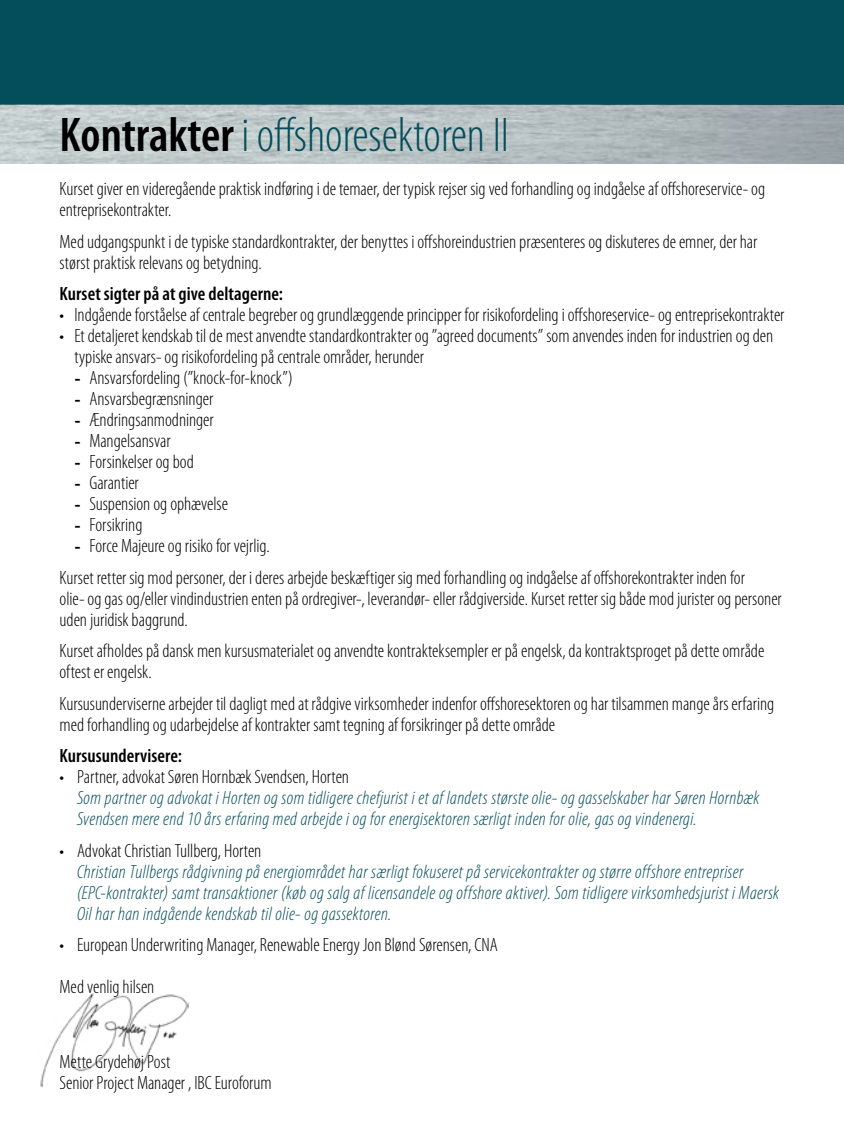
<style>
.page{position:relative;width:844px;height:1141px;background:#fff}
.page>*{position:absolute;margin:0;border:0;box-sizing:border-box;transform-origin:0 0}
.t1{font:300 condensed 49px "Myriad Pro";color:#044d5a}
.t2{font:300 condensed 19.25px/21px "Myriad Pro";letter-spacing:-.005em;color:#000}
.t3{font:italic 300 condensed 19.25px/21px "Myriad Pro";letter-spacing:.015em;color:#044d5a}
.t4{font:600 condensed 19.25px "Myriad Pro";letter-spacing:.005em;color:#000}
.s1{font-weight:600;color:#000}
.s2{font-family:"Gill Sans";font-weight:400;font-stretch:normal}
</style>
<div class="page">
<img style="left:40px;top:993px;width:149px;height:94px">
<div style="left:0;top:0;width:843px;height:105px;background:#044d5a"></div>
<h1 class="t1" style="left:60px;top:106px;width:451px"><span class="s1">Kontrakter</span> i offshoresektoren II</h1>
<p class="t2" style="left:60px;top:178px;width:707px">Kurset giver en videregående praktisk indføring i de temaer, der typisk rejser sig ved forhandling og indgåelse af offshoreservice- og entreprisekontrakter.</p>
<p class="t2" style="left:60px;top:231px;width:699px">Med udgangspunkt i de typiske standardkontrakter, der benyttes i offshoreindustrien præsenteres og diskuteres de emner, der har størst praktisk relevans og betydning.</p>
<p class="t4" style="left:60px;top:282px;width:225px">Kurset sigter på at give deltagerne:</p>
<p class="t2" style="left:60px;top:304px;width:726px">• Indgående forståelse af centrale begreber og grundlæggende principper for risikofordeling i offshoreservice- og entreprisekontrakter</p>
<p class="t2" style="left:74px;top:325px;width:700px;text-indent:-15px">• Et detaljeret kendskab til de mest anvendte standardkontrakter og ”agreed documents” som anvendes inden for industrien og den typiske ansvars- og risikofordeling på centrale områder, herunder</p>
<p class="t2" style="left:74px;top:367px;width:220px"><span class="s2">-</span> Ansvarsfordeling (”knock-for-knock”)</p>
<p class="t2" style="left:74px;top:388px;width:140px"><span class="s2">-</span> Ansvarsbegrænsninger</p>
<p class="t2" style="left:74px;top:409px;width:141px"><span class="s2">-</span> Ændringsanmodninger</p>
<p class="t2" style="left:74px;top:430px;width:98px"><span class="s2">-</span> Mangelsansvar</p>
<p class="t2" style="left:74px;top:451px;width:121px"><span class="s2">-</span> Forsinkelser og bod</p>
<p class="t2" style="left:74px;top:472px;width:66px"><span class="s2">-</span> Garantier</p>
<p class="t2" style="left:74px;top:493px;width:155px"><span class="s2">-</span> Suspension og ophævelse</p>
<p class="t2" style="left:74px;top:514px;width:70px"><span class="s2">-</span> Forsikring</p>
<p class="t2" style="left:60px;top:530px;width:686px;line-height:31.5px;text-indent:15px"><span class="s2">-</span> Force Majeure og risiko for vejrlig.<br>Kurset retter sig mod personer, der i deres arbejde beskæftiger sig med forhandling og indgåelse af offshorekontrakter inden for</p>
<p class="t2" style="left:60px;top:588px;width:723px">olie- og gas og/eller vindindustrien enten på ordregiver-, leverandør- eller rådgiverside. Kurset retter sig både mod jurister og personer uden juridisk baggrund.</p>
<p class="t2" style="left:60px;top:640px;width:706px">Kurset afholdes på dansk men kursusmaterialet og anvendte kontrakteksempler er på engelsk, da kontraktsproget på dette område oftest er engelsk.</p>
<p class="t2" style="left:60px;top:693px;width:716px">Kursusunderviserne arbejder til dagligt med at rådgive virksomheder indenfor offshoresektoren og har tilsammen mange års erfaring med forhandling og udarbejdelse af kontrakter samt tegning af forsikringer på dette område</p>
<p class="t4" style="left:60px;top:744px;width:124px">Kursusundervisere:</p>
<p class="t2" style="left:60px;top:766px;width:291px">• Partner, advokat Søren Hornbæk Svendsen, Horten</p>
<p class="t3" style="left:77px;top:787px;width:683px">Som partner og advokat i Horten og som tidligere chefjurist i et af landets største olie- og gasselskaber har Søren Hornbæk<br>Svendsen mere end 10 års erfaring med arbejde i og for energisektoren særligt inden for olie, gas og vindenergi.</p>
<p class="t2" style="left:60px;top:840px;width:203px">• Advokat Christian Tullberg, Horten</p>
<p class="t3" style="left:77px;top:861px;width:703px">Christian Tullbergs rådgivning på energiområdet har særligt fokuseret på servicekontrakter og større offshore entrepriser (EPC-kontrakter) samt transaktioner (køb og salg af licensandele og offshore aktiver). Som tidligere virksomhedsjurist i Maersk<br>Oil har han indgående kendskab til olie- og gassektoren.</p>
<p class="t2" style="left:60px;top:924px;width:439px;line-height:42px">• European Underwriting Manager, Renewable Energy Jon Blønd Sørensen, CNA<br>Med venlig hilsen</p>
<p class="t2" style="left:60px;top:1051px;width:214px">Mette Grydehøj Post<br>Senior Project Manager , IBC Euroforum</p>
</div>
